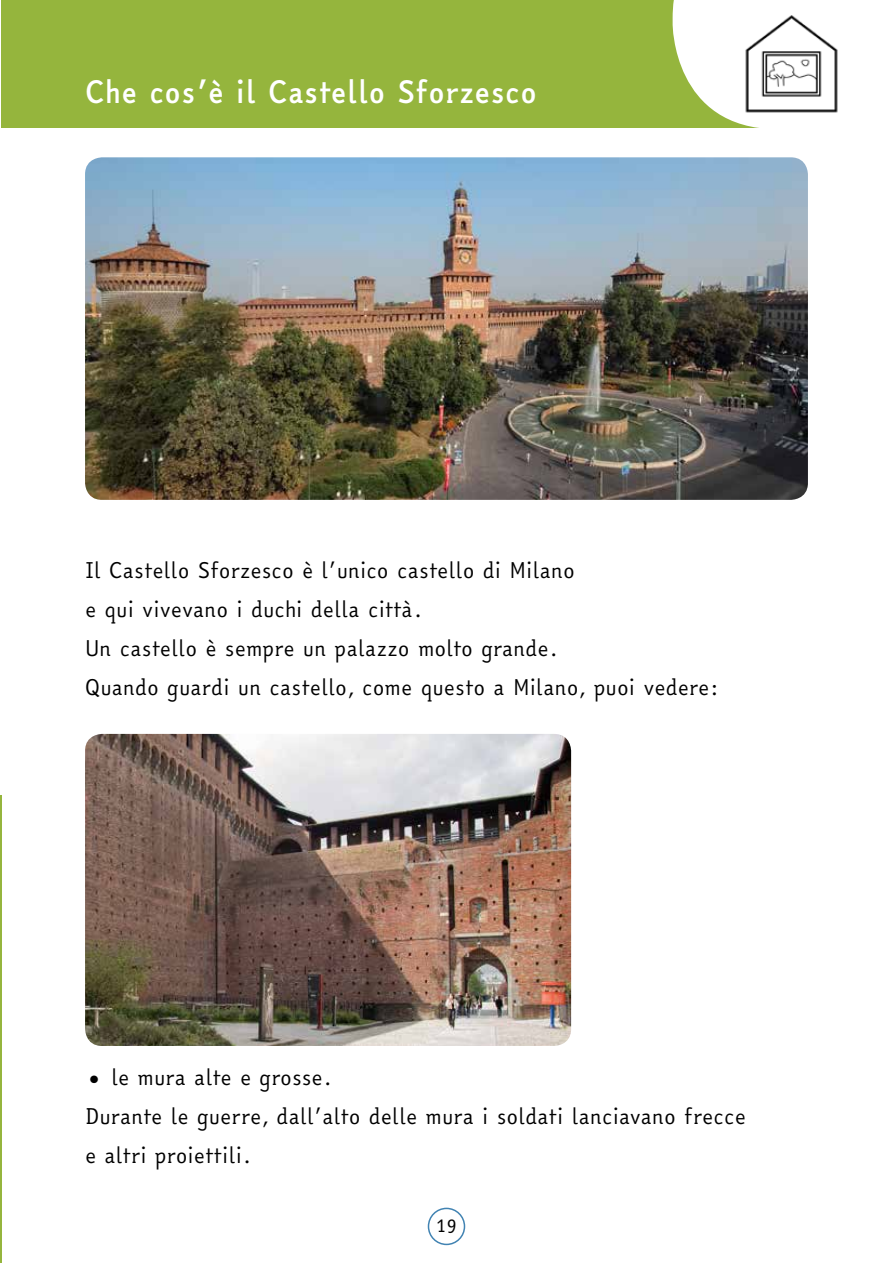
<style>
.page{position:relative;width:893px;height:1263px;background:#fff}
.page>*{position:absolute;margin:0;border:0;box-sizing:border-box;transform-origin:0 0}
.t1{font:700 30px "Easy Reading";color:#fff}
.t2{font:21px/39px "Easy Reading";color:#000}
.t3{font:18px "Easy Reading";color:#000}
</style>
<div class="page">
<div style="left:428px;top:1208px;width:37px;height:37px;border:2px solid #4183b2;border-radius:50%"></div>
<hr style="left:0;top:795px;width:1px;height:468px;background:#95b53d">
<img style="left:85px;top:157px;width:723px;height:343px">
<div style="left:1px;top:0;width:892px;height:128px;background:#95b53d"></div>
<svg style="left:673px;top:0;width:220px;height:128px"></svg>
<img style="left:739px;top:12px;width:104px;height:104px">
<img style="left:85px;top:734px;width:486px;height:312px">
<h1 class="t1" style="left:85px;top:71px;width:454px">Che cos’è il Castello Sforzesco</h1>
<p class="t2" style="left:85px;top:551px;width:636px">Il Castello Sforzesco è l’unico castello di Milano<br>e qui vivevano i duchi della città.<br>Un castello è sempre un palazzo molto grande.<br>Quando guardi un castello, come questo a Milano, puoi vedere:</p>
<p class="t2" style="left:85px;top:1058px;width:662px">• le mura alte e grosse.<br>Durante le guerre, dall’alto delle mura i soldati lanciavano frecce e altri proiettili.</p>
<p class="t3" style="left:436px;top:1212px;width:23px">19</p>
</div>
